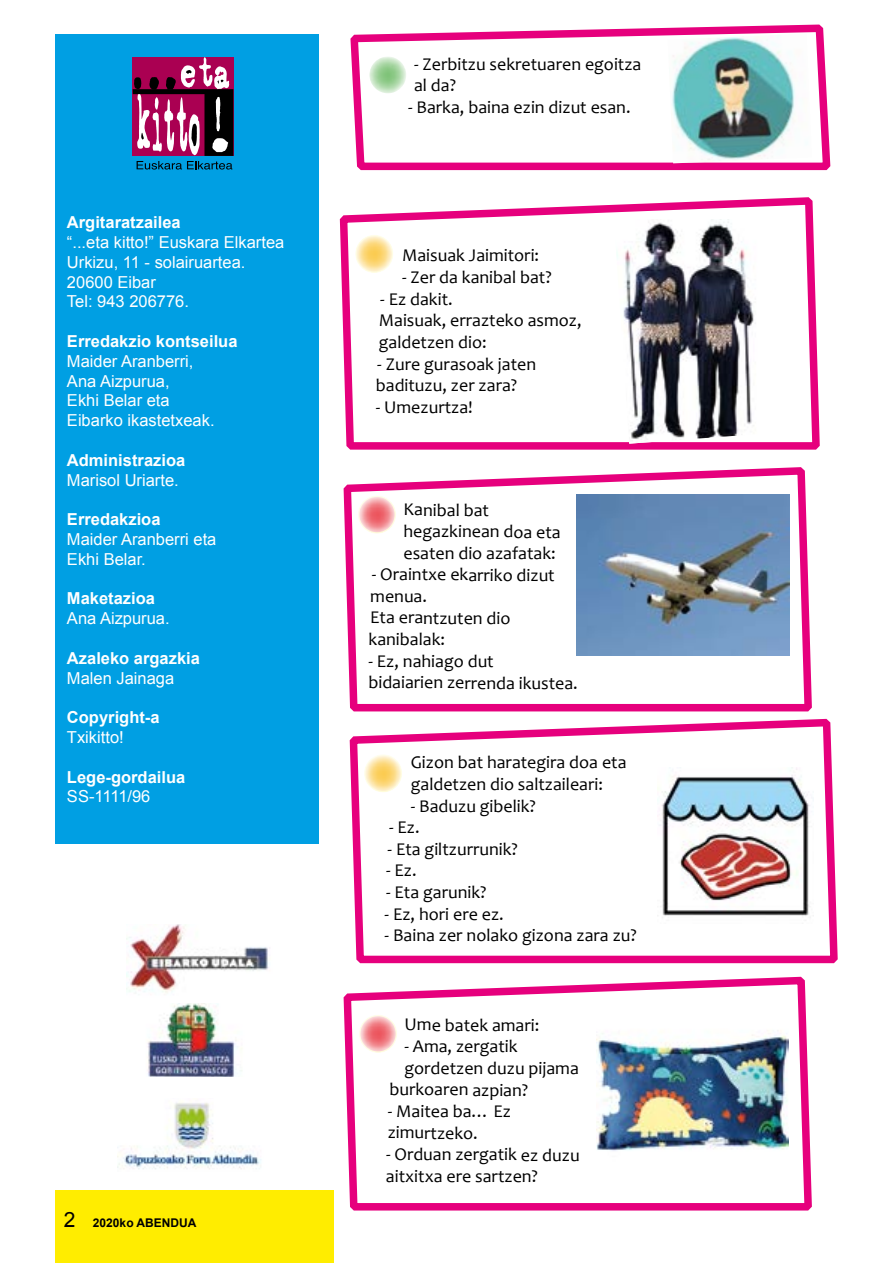
<style>
.page{position:relative;width:893px;height:1263px;background:#fff}
.page>*{position:absolute;margin:0;border:0;box-sizing:border-box;transform-origin:0 0}
.t1{font:18px/21.6px "Candara";color:#000}
.t2{font:16.5px/19.8px "Arial";color:#fff}
.t3{font:700 16.5px "Arial";color:#fff}
.t4{font:700 12px "Arial";color:#000}
.s1{font-weight:400;font-size:21px}
</style>
<div class="page">
<div style="left:55px;top:1191px;width:278px;height:72px;background:#ffed00"></div>
<div style="left:55px;top:34px;width:264px;height:809px;background:#009fe3"></div>
<img style="left:147px;top:1003px;width:95px;height:74px">
<img style="left:117px;top:1102px;width:144px;height:68px">
<img style="left:127px;top:925px;width:142px;height:68px">
<svg style="left:350px;top:24px;width:481px;height:147px"></svg>
<svg style="left:369px;top:56px;width:37px;height:37px"></svg>
<svg style="left:133px;top:57px;width:100px;height:113px;background:#82416f"></svg>
<svg style="left:339px;top:197px;width:481px;height:253px"></svg>
<img style="left:614px;top:219px;width:175px;height:225px">
<div style="left:343px;top:223px;width:64px;height:51px;background:#fff;opacity:.75"></div>
<img style="left:668px;top:34px;width:144px;height:129px">
<svg style="left:343px;top:467px;width:469px;height:245px"></svg>
<svg style="left:343px;top:976px;width:469px;height:235px"></svg>
<svg style="left:349px;top:718px;width:489px;height:246px"></svg>
<div style="left:351px;top:742px;width:65px;height:51px;background:#fff;opacity:.75"></div>
<img style="left:576px;top:494px;width:213px;height:162px">
<img style="left:596px;top:1008px;width:192px;height:171px">
<img style="left:658px;top:768px;width:155px;height:155px">
<p class="t3" style="left:67px;top:211px;width:115px">Argitaratzailea</p>
<p class="t2" style="left:67px;top:232px;width:219px">“...eta kitto!” Euskara Elkartea<br>Urkizu, 11 - solairuartea.<br>20600 Eibar<br>Tel: 943 206776.</p>
<p class="t3" style="left:67px;top:330px;width:172px">Erredakzio kontseilua</p>
<p class="t2" style="left:67px;top:351px;width:149px">Maider Aranberri,<br>Ana Aizpurua,<br>Ekhi Belar eta<br>Eibarko ikastetxeak.</p>
<p class="t3" style="left:67px;top:449px;width:120px">Administrazioa</p>
<p class="t2" style="left:67px;top:470px;width:113px">Marisol Uriarte.</p>
<p class="t3" style="left:67px;top:508px;width:95px">Erredakzioa</p>
<p class="t2" style="left:67px;top:529px;width:151px">Maider Aranberri eta<br>Ekhi Belar.</p>
<p class="t3" style="left:67px;top:588px;width:90px">Maketazioa</p>
<p class="t2" style="left:67px;top:609px;width:104px">Ana Aizpurua.</p>
<p class="t3" style="left:67px;top:647px;width:134px">Azaleko argazkia</p>
<p class="t2" style="left:67px;top:668px;width:109px">Malen Jainaga</p>
<p class="t3" style="left:67px;top:706px;width:94px">Copyright-a</p>
<p class="t2" style="left:67px;top:727px;width:58px">Txikitto!</p>
<p class="t3" style="left:67px;top:766px;width:120px">Lege-gordailua</p>
<p class="t2" style="left:67px;top:787px;width:85px">SS-1111/96</p>
<p class="t4" style="left:64px;top:1215px;width:134px"><span class="s1">2</span> 2020ko ABENDUA</p>
<p class="t1" style="left:414px;top:53px;width:229px">- Zerbitzu sekretuaren egoitza al da?</p>
<p class="t1" style="left:408px;top:96px;width:224px">- Barka, baina ezin dizut esan.</p>
<p class="t1" style="left:402px;top:245px;width:139px">Maisuak Jaimitori:</p>
<p class="t1" style="left:402px;top:266px;width:151px">- Zer da kanibal bat?</p>
<p class="t1" style="left:379px;top:288px;width:204px">- Ez dakit.<br>Maisuak, errazteko asmoz, galdetzen dio:</p>
<p class="t1" style="left:376px;top:353px;width:162px">- Zure gurasoak jaten badituzu, zer zara?</p>
<p class="t1" style="left:376px;top:396px;width:98px">- Umezurtza!</p>
<p class="t1" style="left:403px;top:499px;width:159px">Kanibal bat hegazkinean doa eta esaten dio azafatak:</p>
<p class="t1" style="left:369px;top:564px;width:188px">- Oraintxe ekarriko dizut menua.<br>Eta erantzuten dio kanibalak:</p>
<p class="t1" style="left:368px;top:650px;width:211px">- Ez, nahiago dut<br>bidaiarien zerrenda ikustea.</p>
<p class="t1" style="left:411px;top:752px;width:217px">Gizon bat harategira doa eta galdetzen dio saltzaileari:</p>
<p class="t1" style="left:411px;top:795px;width:127px">- Baduzu gibelik?</p>
<p class="t1" style="left:389px;top:817px;width:32px">- Ez.</p>
<p class="t1" style="left:388px;top:838px;width:132px">- Eta giltzurrunik?</p>
<p class="t1" style="left:386px;top:860px;width:32px">- Ez.</p>
<p class="t1" style="left:386px;top:881px;width:102px">- Eta garunik?</p>
<p class="t1" style="left:385px;top:903px;width:121px">- Ez, hori ere ez.</p>
<p class="t1" style="left:385px;top:925px;width:254px">- Baina zer nolako gizona zara zu?</p>
<p class="t1" style="left:405px;top:1014px;width:136px">Ume batek amari:</p>
<p class="t1" style="left:405px;top:1036px;width:115px">- Ama, zergatik</p>
<p class="t1" style="left:404px;top:1057px;width:176px">gordetzen duzu pijama</p>
<p class="t1" style="left:389px;top:1079px;width:141px">burkoaren azpian?</p>
<p class="t1" style="left:388px;top:1100px;width:125px">- Maitea ba… Ez zimurtzeko.</p>
<p class="t1" style="left:386px;top:1144px;width:195px">- Orduan zergatik ez duzu aitxitxa ere sartzen?</p>
</div>
